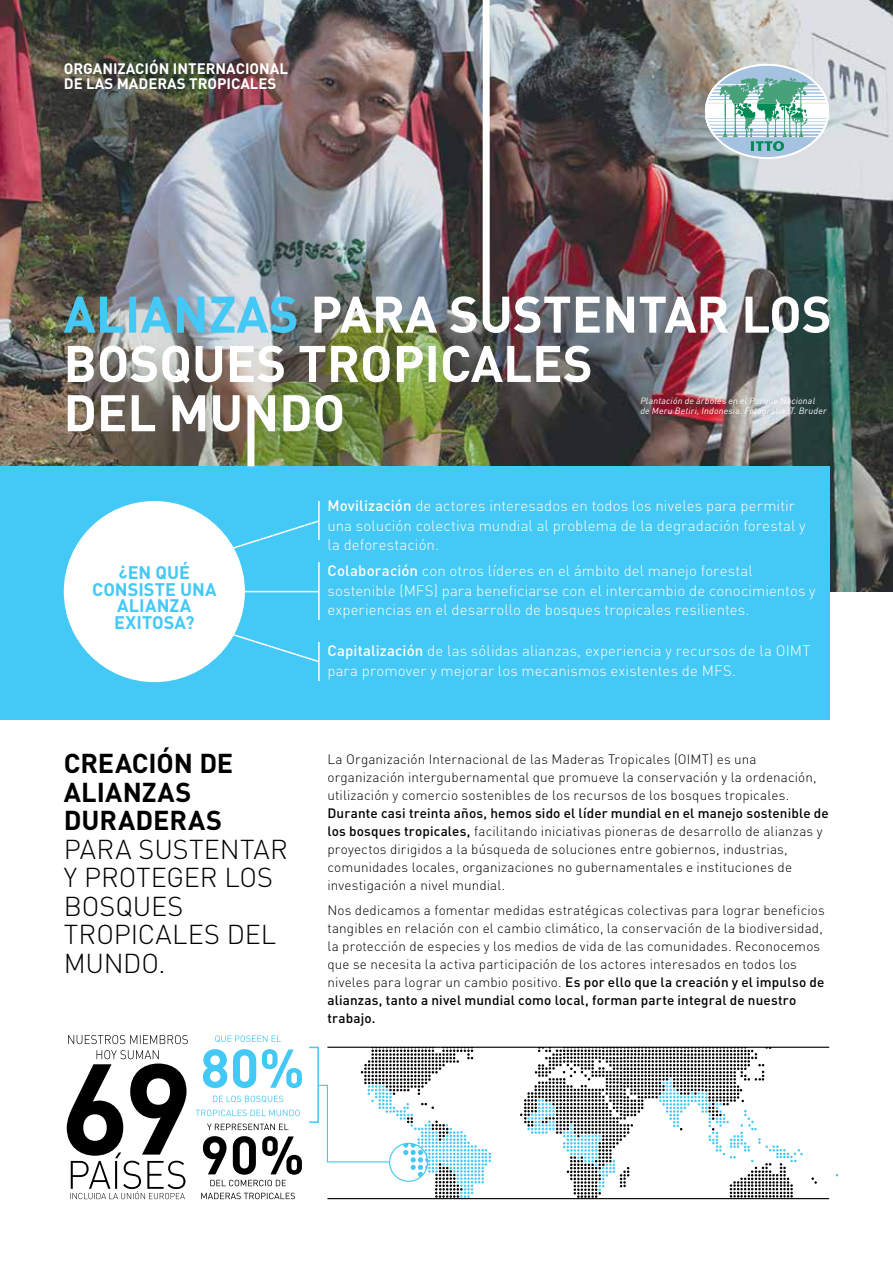
<style>
.page{position:relative;width:893px;height:1263px;background:#fff}
.page>*{position:absolute;margin:0;border:0;box-sizing:border-box;transform-origin:0 0}
.t1{font:300 27px/28.5px "DIN";color:#000}
.t2{font:700 27px/28.5px "DIN";color:#000}
.t3{font:700 18px/16.5px "DIN";letter-spacing:.005em;color:#44c8f5;text-align:center}
.t4{font:300 15px/19.5px "DIN";letter-spacing:.005em;color:#fff}
.t5{font:700 15px/15px "DIN";color:#fff}
.t6{font:300 13.5px/18px "DIN";letter-spacing:.01em;color:#000}
.t7{font:italic 9px/10.5px "DIN";letter-spacing:.025em;color:#fff}
.s1{font-weight:500}
</style>
<div class="page">
<img style="left:0;top:0;width:893px;height:592px">
<div style="left:0;top:466px;width:829px;height:253px;background:#44c8f5"></div>
<svg style="left:214px;top:628px;width:104px;height:34px"></svg>
<svg style="left:213px;top:520px;width:107px;height:33px"></svg>
<hr style="left:227px;top:591px;width:92px;height:1px;background:#fff">
<hr style="left:318px;top:562px;width:2px;height:58px;background:#fff">
<hr style="left:318px;top:642px;width:2px;height:39px;background:#fff">
<hr style="left:318px;top:501px;width:2px;height:39px;background:#fff">
<div style="left:64px;top:501px;width:181px;height:181px;background:#fff;border-radius:50%"></div>
<svg style="left:811px;top:1177px;width:6px;height:7px"></svg>
<svg style="left:520px;top:1048px;width:283px;height:150px"></svg>
<svg style="left:309px;top:1046px;width:182px;height:152px"></svg>
<svg style="left:203px;top:1049px;width:99px;height:39px"></svg>
<hr style="left:327px;top:1047px;width:502px;height:1px;background:#000">
<hr style="left:327px;top:1198px;width:502px;height:1px;background:#000">
<img style="left:68px;top:395px;width:274px;height:71px">
<img style="left:68px;top:346px;width:522px;height:37px">
<img style="left:315px;top:0;width:514px;height:333px">
<img style="left:64px;top:296px;width:232px;height:37px">
<svg style="left:67px;top:1050px;width:120px;height:149px"></svg>
<svg style="left:68px;top:1035px;width:120px;height:9px"></svg>
<svg style="left:201px;top:1193px;width:94px;height:6px"></svg>
<svg style="left:203px;top:1136px;width:99px;height:50px"></svg>
<svg style="left:207px;top:1123px;width:81px;height:7px"></svg>
<svg style="left:196px;top:1110px;width:104px;height:6px"></svg>
<svg style="left:213px;top:1096px;width:70px;height:6px"></svg>
<svg style="left:215px;top:1035px;width:66px;height:7px"></svg>
<p class="t5" style="left:64px;top:61px;width:226px">ORGANIZACIÓN INTERNACIONAL<br>DE LAS MADERAS TROPICALES</p>
<h2 class="t3" style="left:92px;top:563px;width:126px">¿EN QUÉ<br>CONSISTE UNA<br>ALIANZA<br>EXITOSA?</h2>
<h1 class="t2" style="left:64px;top:748px;width:171px">CREACIÓN DE<br>ALIANZAS<br>DURADERAS</h1>
<h1 class="t1" style="left:64px;top:835px;width:226px">PARA SUSTENTAR<br>Y PROTEGER LOS<br>BOSQUES<br>TROPICALES DEL<br>MUNDO.</h1>
<p class="t7" style="left:640px;top:395px;width:188px">Plantación de árboles en el Parque Nacional de Meru Betiri, Indonesia. Fotografía: T. Bruder</p>
<p class="t4" style="left:327px;top:496px;width:480px"><span class="s1">Movilización</span> de actores interesados en todos los niveles para permitir una solución colectiva mundial al problema de la degradación forestal y la deforestación.</p>
<p class="t4" style="left:327px;top:561px;width:490px"><span class="s1">Colaboración</span> con otros líderes en el ámbito del manejo forestal sostenible (MFS) para beneficiarse con el intercambio de conocimientos y experiencias en el desarrollo de bosques tropicales resilientes.</p>
<p class="t4" style="left:327px;top:641px;width:484px"><span class="s1">Capitalización</span> de las sólidas alianzas, experiencia y recursos de la OIMT para promover y mejorar los mecanismos existentes de MFS.</p>
<p class="t6" style="left:327px;top:750px;width:491px">La Organización Internacional de las Maderas Tropicales (OIMT) es una organización intergubernamental que promueve la conservación y la ordenación, utilización y comercio sostenibles de los recursos de los bosques tropicales.</p>
<p class="t6" style="left:327px;top:804px;width:503px"><span class="s1">Durante casi treinta años, hemos sido el líder mundial en el manejo sostenible de los bosques tropicales,</span> facilitando iniciativas pioneras de desarrollo de alianzas y proyectos dirigidos a la búsqueda de soluciones entre gobiernos, industrias, comunidades locales, organizaciones no gubernamentales e instituciones de investigación a nivel mundial.</p>
<p class="t6" style="left:327px;top:901px;width:499px">Nos dedicamos a fomentar medidas estratégicas colectivas para lograr beneficios tangibles en relación con el cambio climático, la conservación de la biodiversidad, la protección de especies y los medios de vida de las comunidades. Reconocemos que se necesita la activa participación de los actores interesados en todos los niveles para lograr un cambio positivo. <span class="s1">Es por ello que la creación y el impulso de alianzas, tanto a nivel mundial como local, forman parte integral de nuestro trabajo.</span></p>
</div>
